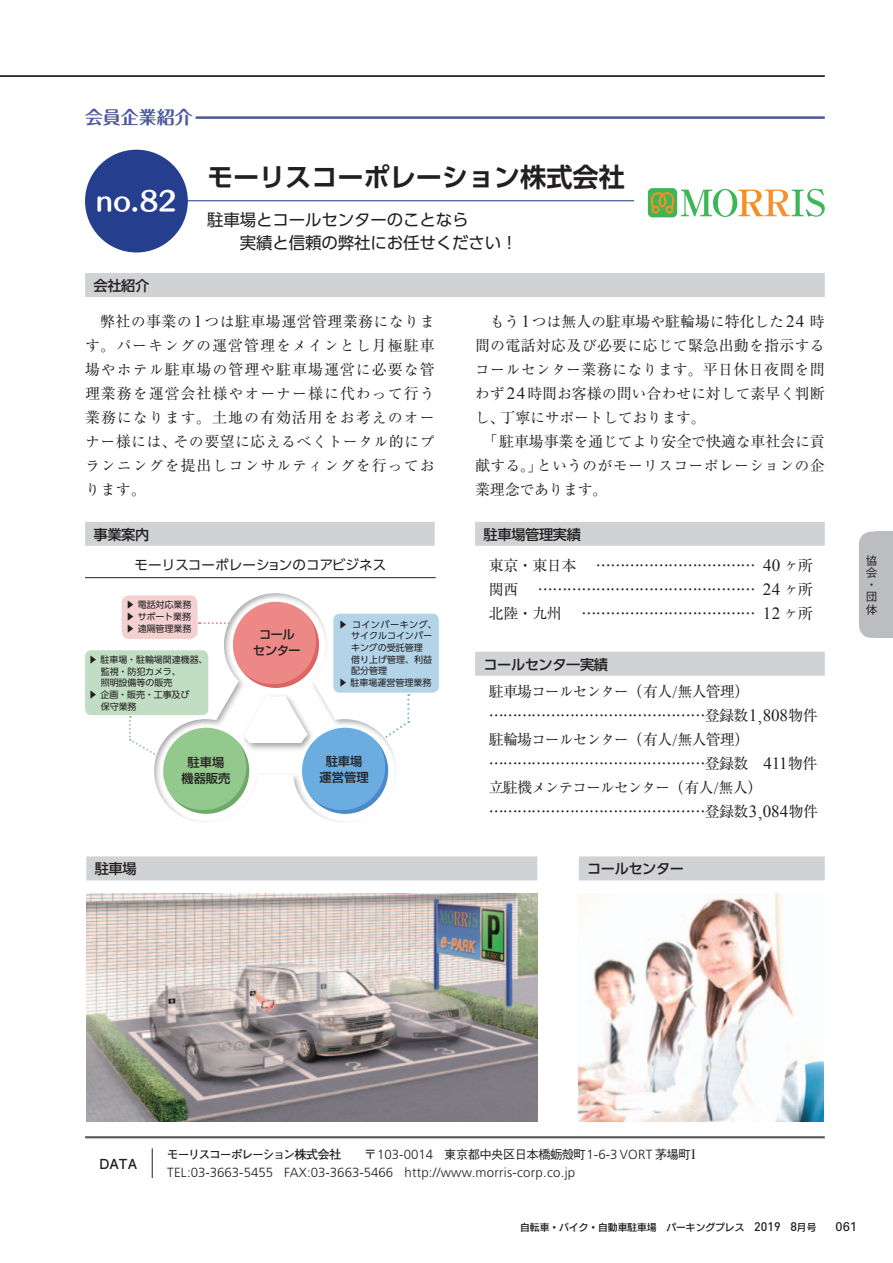
<style>
.page{position:relative;width:893px;height:1263px;background:#fff}
.page>*{position:absolute;margin:0;border:0;box-sizing:border-box;transform-origin:0 0}
.t1{font:700 26.25px "UD Shin Go Pro De";letter-spacing:-.005em;color:#231f20}
.t2{font:25.35px "Humming Std B";color:#fff}
.t3{font:700 18px "Maru Fo Pro";letter-spacing:-.005em;color:#4d5a9e}
.t4{font:16.5px/22.4px "UD Shin Go Pro";letter-spacing:-.01em;color:#231f20}
.t5{font:15px "Hira Min Pro W3";color:#231f20}
.t6{font:15px/24px "Ryumin Pr 5";letter-spacing:.015em;color:#231f20;text-align:right}
.t7{font:15px/24px "Ryumin Pr 5";letter-spacing:.06em;color:#231f20}
.t8{font:15px "Ryumin Pr 5";letter-spacing:-.06em;color:#231f20}
.t9{font:15px "Ryumin Pr 5";letter-spacing:-.01em;color:#231f20}
.t10{font:14.4px/24px "Ryumin Pr 5";letter-spacing:.06em;color:#231f20;text-align:justify}
.t11{font:14.4px "Ryumin Pr 5";letter-spacing:.11em;color:#231f20}
.t12{font:14.4px "Ryumin Pr 5";letter-spacing:-.045em;color:#231f20}
.t13{font:500 14.25px "UD Shin Go Pro";letter-spacing:-.03em;color:#231f20}
.t14{font:700 13.8px "Futo Go B101 Pr 5";color:#231f20}
.t15{font:13.5px "UD Shin Go Pr 6 N";letter-spacing:.01em;color:#231f20}
.t16{font:300 13.2px/18px "Frutiger";letter-spacing:.02em;color:#231f20}
.t17{font:12.75px "Univers";color:#231f20}
.t18{font:500 12.3px/15.3px "Shin Go";color:#231f20;text-align:center}
.t19{font:700 11.85px "Futo Go B101 Pr 5";letter-spacing:-.105em;color:#231f20}
.t20{font:500 11.7px/12.1px "Gothic BBB Pro";color:#231f20}
.t21{font:9.75px "New Rodin CID DB";color:#231f20}
.t22{font:9px/11.7px "UD Shin Go Pro";letter-spacing:-.005em;color:#231f20;text-align:justify}
.t23{font:9px "UD Shin Go Pro";letter-spacing:.06em;color:#231f20}
.s1{font-size:14.4px}
.s2{font-family:"Times New Roman";font-size:17.1px}
.s3{font-family:"Hira Min Pro W3";font-size:15px}
.s4{font-size:15px}
.s5{font-family:"Hira Min Pro W3"}
.s6{font-family:"Ryumin Pr 5";font-size:14.4px}
.s7{font-family:"Ryumin Pr 5"}
.s8{font-family:"Gothic BBB Pr 5";font-weight:500;font-size:12.3px}
.s9{font-family:"Times New Roman";font-weight:400;font-size:14.1px}
.s10{font-size:12.3px}
.s11{font-family:"DIN";font-weight:500;font-size:12.3px}
</style>
<div class="page">
<svg style="left:681px;top:189px;width:144px;height:28px"></svg>
<div style="left:648px;top:188px;width:29px;height:29px;background:#3eb658;border-radius:5px"></div>
<svg style="left:651px;top:192px;width:23px;height:22px"></svg>
<svg style="left:129px;top:716px;width:25px;height:39px"></svg>
<hr style="left:85px;top:577px;width:351px;height:1px;background:#231f20">
<div style="left:122px;top:595px;width:76px;height:44px;background:#f4d1d0;border-radius:8px"></div>
<div style="left:85px;top:650px;width:123px;height:65px;background:#c1dec4;border-radius:6px"></div>
<svg style="left:397px;top:694px;width:12px;height:37px"></svg>
<div style="left:333px;top:614px;width:106px;height:79px;background:#b3d3e9;border-radius:6px"></div>
<div style="left:154px;top:592px;width:243px;height:231px;background:#231f20;opacity:.42"></div>
<svg style="left:233px;top:602px;width:86px;height:86px"></svg>
<svg style="left:163px;top:728px;width:86px;height:86px"></svg>
<svg style="left:302px;top:728px;width:86px;height:86px"></svg>
<svg style="left:230px;top:598px;width:86px;height:86px;background:#ed8f8d"></svg>
<svg style="left:160px;top:724px;width:86px;height:86px;background:#9acc93"></svg>
<svg style="left:299px;top:724px;width:86px;height:86px;background:#75b2e2"></svg>
<div style="left:859px;top:531px;width:34px;height:107px;background:#bcbdc0;border-radius:13px"></div>
<div style="left:876px;top:531px;width:17px;height:107px;background:#bcbdc0"></div>
<hr style="left:85px;top:1136px;width:740px;height:2px;background:#57585a">
<div style="left:85px;top:522px;width:350px;height:24px;background:#d1d2d4"></div>
<div style="left:475px;top:522px;width:350px;height:24px;background:#d1d2d4"></div>
<div style="left:85px;top:273px;width:740px;height:24px;background:#d1d2d4"></div>
<hr style="left:152px;top:1148px;width:1px;height:30px;background:#231f20">
<hr style="left:0;top:76px;width:825px;height:1px;background:#231f20">
<img style="left:86px;top:893px;width:451px;height:228px">
<img style="left:579px;top:894px;width:245px;height:227px">
<div style="left:86px;top:856px;width:451px;height:24px;background:#d1d2d4"></div>
<div style="left:475px;top:652px;width:350px;height:24px;background:#d1d2d4"></div>
<div style="left:579px;top:856px;width:246px;height:24px;background:#d1d2d4"></div>
<div style="left:85px;top:150px;width:103px;height:102px;background:#253f8e;border-radius:50%"></div>
<hr style="left:181px;top:200px;width:453px;height:1px;background:#253f8e">
<hr style="left:196px;top:116px;width:629px;height:3px;background:#4d5a9e">
<p class="t3" style="left:85px;top:103px;width:109px">会員企業紹介</p>
<h2 class="t2" style="left:96px;top:182px;width:83px">no.82</h2>
<p class="t13" style="left:94px;top:274px;width:57px">会社紹介</p>
<h1 class="t1" style="left:207px;top:155px;width:420px">モーリスコーポレーション株式会社</h1>
<p class="t4" style="left:207px;top:208px;width:312px">駐車場とコールセンターのことなら<br>　　実績と信頼の弊社にお任せください！</p>
<p class="t6" style="left:100px;top:308px;width:336px">弊社<span class="s1">の</span>事業<span class="s1">の</span><span class="s2">1</span><span class="s1">つは</span>駐車場運営管理業務<span class="s1">になりま</span></p>
<p class="t11" style="left:85px;top:334px;width:351px">す<span class="s3">。</span>パーキングの<span class="s4">運営管理</span>をメインとし<span class="s4">月極駐車</span></p>
<p class="t7" style="left:85px;top:356px;width:351px">場<span class="s1">やホテル</span>駐車場<span class="s1">の</span>管理<span class="s1">や</span>駐車場運営<span class="s1">に</span>必要<span class="s1">な</span>管理業務<span class="s1">を</span>運営会社様<span class="s1">やオーナー</span>様<span class="s1">に</span>代<span class="s1">わって</span>行<span class="s1">う</span></p>
<p class="t10" style="left:85px;top:404px;width:351px"><span class="s4">業務</span>になります<span class="s3">。</span><span class="s4">土地</span>の<span class="s4">有効活用</span>をお<span class="s4">考</span>えのオーナー<span class="s4">様</span>には<span class="s3">、</span>その<span class="s4">要望</span>に<span class="s4">応</span>えるべくトータル<span class="s4">的</span>にプランニングを<span class="s4">提出</span>しコンサルティングを<span class="s4">行</span>っております<span class="s3">。</span></p>
<p class="t6" style="left:475px;top:308px;width:351px"><span class="s1">もう</span><span class="s2">1</span><span class="s1">つは</span>無人<span class="s1">の</span>駐車場<span class="s1">や</span>駐輪場<span class="s1">に</span>特化<span class="s1">した</span><span class="s2">24</span> 時間<span class="s1">の</span>電話対応及<span class="s1">び</span>必要<span class="s1">に</span>応<span class="s1">じて</span>緊急出動<span class="s1">を</span>指示<span class="s1">する</span></p>
<p class="t10" style="left:475px;top:356px;width:351px">コールセンター<span class="s4">業務</span>になります<span class="s3">。</span><span class="s4">平日休日夜間</span>を<span class="s4">問</span>わず<span class="s2">24</span><span class="s4">時間</span>お<span class="s4">客様</span>の<span class="s4">問</span>い<span class="s4">合</span>わせに<span class="s4">対</span>して<span class="s4">素早</span>く<span class="s4">判断</span>し<span class="s3">、</span><span class="s4">丁寧</span>にサポートしております<span class="s3">。</span></p>
<p class="t9" style="left:482px;top:430px;width:344px"><span class="s5">「</span>駐車場事業<span class="s1">を</span>通<span class="s1">じてより</span>安全<span class="s1">で</span>快適<span class="s1">な</span>車社会<span class="s1">に</span>貢</p>
<p class="t10" style="left:475px;top:452px;width:351px"><span class="s4">献</span>する<span class="s3">。」</span>というのがモーリスコーポレーションの<span class="s4">企業理念</span>であります<span class="s3">。</span></p>
<p class="t13" style="left:94px;top:523px;width:57px">事業案内</p>
<p class="t13" style="left:484px;top:523px;width:99px">駐車場管理実績</p>
<p class="t15" style="left:134px;top:554px;width:253px">モーリスコーポレーションのコアビジネス</p>
<p class="t22" style="left:126px;top:599px;width:67px">▶ 電話対応業務▶ サポート業務▶ 遠隔管理業務</p>
<p class="t22" style="left:89px;top:653px;width:120px">▶ 駐車場・駐輪場関連機器、</p>
<p class="t22" style="left:101px;top:665px;width:81px">監視・防犯カメラ、</p>
<p class="t22" style="left:101px;top:677px;width:73px">照明設備等の販売</p>
<p class="t22" style="left:89px;top:688px;width:102px">▶ 企画・販売・工事及び</p>
<p class="t22" style="left:101px;top:700px;width:37px">保守業務</p>
<p class="t23" style="left:338px;top:617px;width:100px">▶ コインパーキング、</p>
<p class="t22" style="left:351px;top:630px;width:82px">サイクルコインパー</p>
<p class="t22" style="left:351px;top:641px;width:73px">キングの受託管理</p>
<p class="t22" style="left:351px;top:653px;width:82px">借り上げ管理、利益</p>
<p class="t22" style="left:351px;top:665px;width:37px">配分管理</p>
<p class="t22" style="left:338px;top:676px;width:94px">▶ 駐車場運営管理業務</p>
<p class="t18" style="left:253px;top:626px;width:50px">コールセンター</p>
<p class="t13" style="left:95px;top:857px;width:43px">駐車場</p>
<p class="t18" style="left:181px;top:754px;width:51px">駐車場機器販売</p>
<p class="t18" style="left:320px;top:754px;width:51px">駐車場運営管理</p>
<p class="t6" style="left:489px;top:552px;width:89px">東京<span class="s5">・</span>東日本</p>
<p class="t5" style="left:596px;top:552px;width:219px">…………………………… <span class="s2">40</span> <span class="s6">ヶ</span><span class="s7">所</span></p>
<p class="t6" style="left:489px;top:576px;width:31px">関西</p>
<p class="t5" style="left:538px;top:576px;width:277px">……………………………………… <span class="s2">24</span> <span class="s6">ヶ</span><span class="s7">所</span></p>
<p class="t6" style="left:489px;top:600px;width:74px">北陸<span class="s5">・</span>九州</p>
<p class="t5" style="left:581px;top:600px;width:233px">……………………………… <span class="s2">12</span> <span class="s6">ヶ</span><span class="s7">所</span></p>
<p class="t13" style="left:483px;top:652px;width:126px">コールセンタ一実績</p>
<p class="t8" style="left:489px;top:680px;width:262px">駐車場<span class="s1">コールセンター</span><span class="s5">（</span>有人<span class="s2">/</span>無人管理<span class="s5">）</span></p>
<p class="t5" style="left:489px;top:703px;width:330px">………………………………………<span class="s7">登録数</span><span class="s2">1,808</span><span class="s7">物件</span></p>
<p class="t8" style="left:489px;top:728px;width:262px">駐輪場<span class="s1">コールセンター</span><span class="s5">（</span>有人<span class="s2">/</span>無人管理<span class="s5">）</span></p>
<p class="t5" style="left:489px;top:751px;width:330px">………………………………………<span class="s7">登録数</span> <span class="s2">411</span><span class="s7">物件</span></p>
<p class="t12" style="left:489px;top:776px;width:275px"><span class="s4">立駐機</span>メンテコールセンター<span class="s3">（</span><span class="s4">有人</span><span class="s2">/</span><span class="s4">無人</span><span class="s3">）</span></p>
<p class="t5" style="left:489px;top:799px;width:331px">………………………………………<span class="s7">登録数</span><span class="s2">3,084</span><span class="s7">物件</span></p>
<p class="t13" style="left:587px;top:857px;width:98px">コールセンター</p>
<p class="t20" style="left:866px;top:553px;width:13px">協会・団体</p>
<p class="t14" style="left:99px;top:1153px;width:40px">DATA</p>
<p class="t16" style="left:167px;top:1146px;width:530px;text-indent:197px"><span class="s8">〒</span>103-0014 <span class="s8">東京都中央区日本橋蛎殻町</span>1-6-3 VORT <span class="s8">茅場町</span><span class="s9">I<br></span>TEL:03-3663-5455 FAX:03-3663-5466 http://www.morris-corp.co.jp</p>
<p class="t19" style="left:167px;top:1145px;width:176px">モーリスコーポレーション<span class="s10">株式会社</span></p>
<p class="t21" style="left:510px;top:1220px;width:307px">　自転車・バイク・自動車駐車場　パーキングプレス　<span class="s11">2019 8</span>月号</p>
<p class="t17" style="left:836px;top:1219px;width:23px">061</p>
</div>
